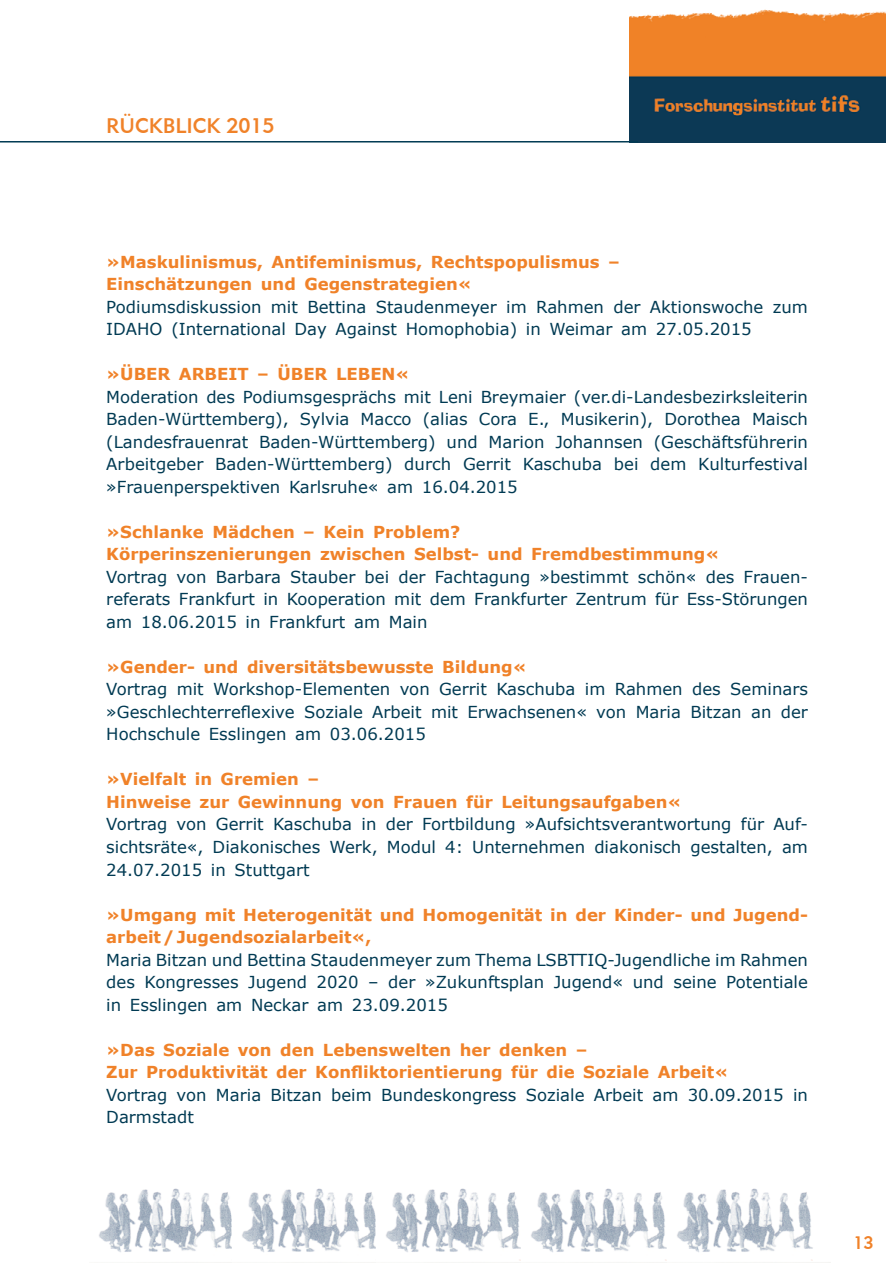
<style>
.page{position:relative;width:893px;height:1263px;background:#fff}
.page>*{position:absolute;margin:0;border:0;box-sizing:border-box;transform-origin:0 0}
.t1{font:21px "Geometric 415 BT Medium A";color:#f08229}
.t2{font:18px "Geometric 415 BT Medium A";color:#f08229}
.t3{font:16.5px/22.5px "Verdana";color:#003a53;text-align:justify}
.t4{font:700 16.5px/22.5px "Verdana";color:#f08229}
</style>
<div class="page">
<img style="left:99px;top:1188px;width:133px;height:75px">
<img style="left:242px;top:1188px;width:134px;height:75px">
<img style="left:386px;top:1188px;width:135px;height:75px">
<img style="left:629px;top:9px;width:256px;height:133px">
<img style="left:531px;top:1188px;width:136px;height:75px">
<img style="left:677px;top:1188px;width:153px;height:75px">
<hr style="left:0;top:141px;width:638px;height:2px;background:#003a53">
<p class="t1" style="left:106px;top:113px;width:170px">Rückblick 2015</p>
<p class="t4" style="left:106px;top:250px;width:515px">»Maskulinismus, Antifeminismus, Rechtspopulismus –<br>Einschätzungen und Gegenstrategien«</p>
<p class="t3" style="left:106px;top:295px;width:703px">Podiumsdiskussion mit Bettina Staudenmeyer im Rahmen der Aktionswoche zum<br>IDAHO (International Day Against Homophobia) in Weimar am 27.05.2015</p>
<p class="t4" style="left:106px;top:363px;width:53px">»ÜBER</p>
<p class="t4" style="left:179px;top:363px;width:137px">ARBEIT – ÜBER</p>
<p class="t4" style="left:336px;top:363px;width:75px">LEBEN«</p>
<p class="t3" style="left:106px;top:385px;width:703px">Moderation des Podiumsgesprächs mit Leni Breymaier (ver.di-Landesbezirksleiterin Baden-Württemberg), Sylvia Macco (alias Cora E., Musikerin), Dorothea Maisch (Landesfrauenrat Baden-Württemberg) und Marion Johannsen (Geschäftsführerin Arbeitgeber Baden-Württemberg) durch Gerrit Kaschuba bei dem Kulturfestival »Frauenperspektiven Karlsruhe« am 16.04.2015</p>
<p class="t4" style="left:106px;top:520px;width:615px">»Schlanke Mädchen – Kein Problem?<br>Körperinszenierungen zwischen Selbst- und Fremdbestimmung«</p>
<p class="t3" style="left:106px;top:565px;width:703px">Vortrag von Barbara Stauber bei der Fachtagung »bestimmt schön« des Frauen&shy;referats Frankfurt in Kooperation mit dem Frankfurter Zentrum für Ess-Störungen am 18.06.2015 in Frankfurt am Main</p>
<p class="t4" style="left:106px;top:655px;width:422px">»Gender- und diversitätsbewusste Bildung«</p>
<p class="t3" style="left:106px;top:678px;width:703px">Vortrag mit Workshop-Elementen von Gerrit Kaschuba im Rahmen des Seminars »Geschlechterreflexive Soziale Arbeit mit Erwachsenen« von Maria Bitzan an der Hochschule Esslingen am 03.06.2015</p>
<p class="t4" style="left:106px;top:768px;width:577px">»Vielfalt in Gremien –<br>H inweise zur Gewinnung von Frauen für Leitungsaufgaben«</p>
<p class="t3" style="left:106px;top:813px;width:703px">Vortrag von Gerrit Kaschuba in der Fortbildung »Aufsichtsverantwortung für Auf&shy;sichtsräte«, Diakonisches Werk, Modul 4: Unternehmen diakonisch gestalten, am 24.07.2015 in Stuttgart</p>
<p class="t4" style="left:106px;top:903px;width:703px">»U mgang mit Heterogenität und Homogenität in der Kinder- und Jugend&shy;arbeit/Jugendsozialarbeit«,</p>
<p class="t3" style="left:106px;top:948px;width:703px">Maria Bitzan und Bettina Staudenmeyer zum Thema LSBTTIQ-Jugendliche im Rahmen des Kongresses Jugend 2020 – der »Zukunftsplan Jugend« und seine Potentiale in Esslingen am Neckar am 23.09.2015</p>
<p class="t4" style="left:106px;top:1038px;width:624px">»Das Soziale von den Lebenswelten her denken –<br>Zur Produktivität der Konfliktorientierung für die Soziale Arbeit«</p>
<p class="t3" style="left:106px;top:1083px;width:703px">Vortrag von Maria Bitzan beim Bundeskongress Soziale Arbeit am 30.09.2015 in<br>Darmstadt</p>
<p class="t2" style="left:853px;top:1232px;width:22px">13</p>
</div>
